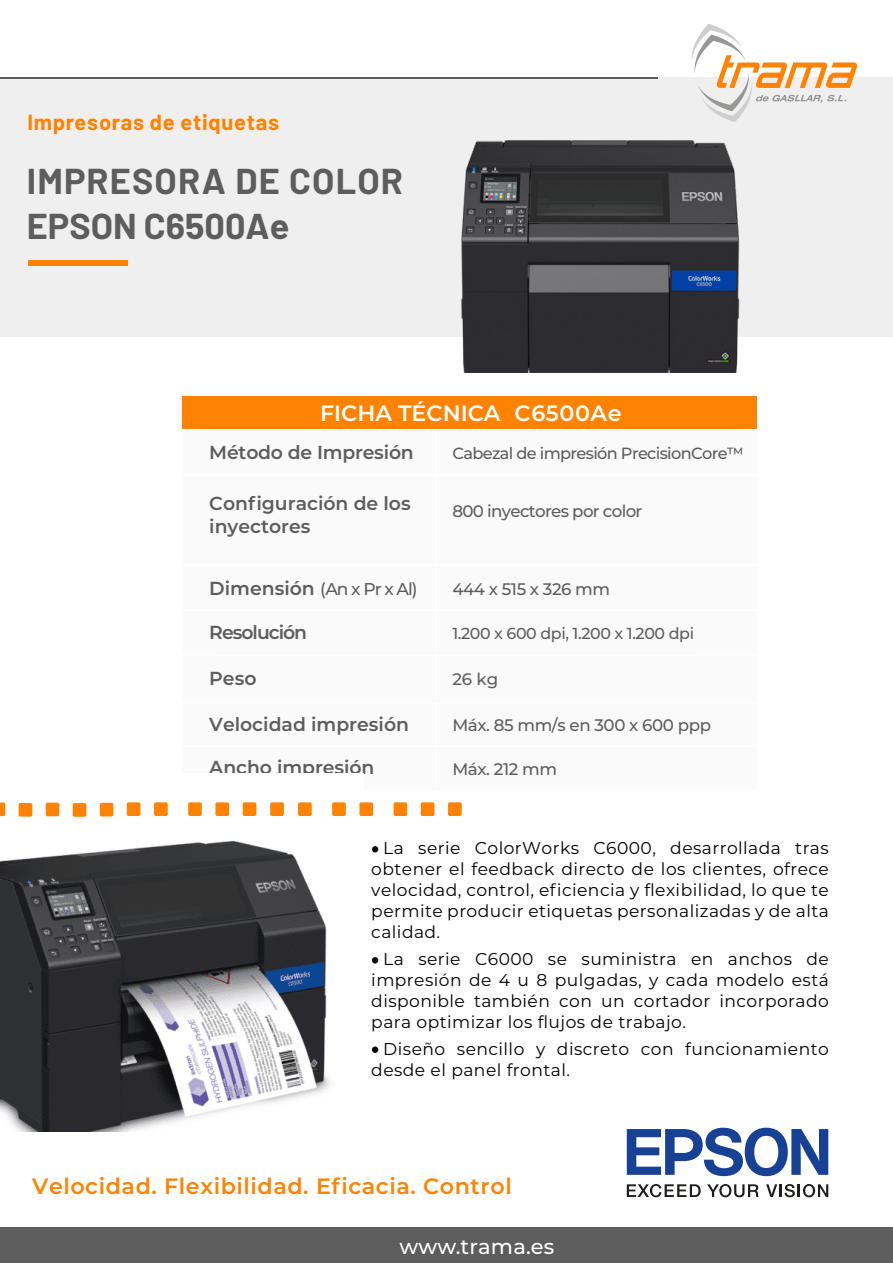
<style>
.page{position:relative;width:893px;height:1263px;background:#fff}
.page>*{position:absolute;margin:0;border:0;box-sizing:border-box;transform-origin:0 0}
.t1{font:700 36px/45px "Barlow";letter-spacing:.03em;color:#5d5d5d}
.t2{font:600 22.2px "Montserrat";letter-spacing:.025em;color:#ff8200}
.t3{font:600 22.2px "Montserrat";color:#fff}
.t4{font:700 21.9px "Barlow";letter-spacing:.03em;color:#ff8200}
.t5{font:500 21px "Montserrat";letter-spacing:.01em;color:#fff}
.t6{font:600 18.75px/22.6px "Montserrat";color:#5d5d5d}
.t7{font:600 18.75px "Montserrat";letter-spacing:-.055em;color:#5d5d5d}
.t8{font:17.1px/21px "Montserrat";letter-spacing:.025em;color:#000;text-align:justify}
.t9{font:500 17.1px "Montserrat";color:#5d5d5d}
.t10{font:500 16.65px "Montserrat";letter-spacing:-.025em;color:#5d5d5d}
.t11{font:500 16.2px "Montserrat";letter-spacing:-.04em;color:#5d5d5d}
.t12{font:500 15.9px "Montserrat";letter-spacing:-.025em;color:#5d5d5d}
.s1{font-weight:600;font-size:18.75px}
</style>
<div class="page">
<div style="left:0;top:77px;width:893px;height:259px;background:#efefef"></div>
<hr style="left:0;top:77px;width:658px;height:2px;background:#5d5d5d">
<div style="left:0;top:1227px;width:893px;height:36px;background:#5d5d5d"></div>
<div style="left:28px;top:261px;width:100px;height:5px;background:#ff8200"></div>
<div style="left:182px;top:430px;width:575px;height:359px;background:#fafafa"></div>
<hr style="left:160px;top:745px;width:603px;height:2px;background:#fff">
<hr style="left:163px;top:702px;width:603px;height:2px;background:#fff">
<hr style="left:163px;top:654px;width:601px;height:2px;background:#fff">
<hr style="left:183px;top:609px;width:574px;height:2px;background:#fff">
<hr style="left:164px;top:564px;width:603px;height:2px;background:#fff">
<hr style="left:173px;top:474px;width:603px;height:2px;background:#fff">
<hr style="left:436px;top:430px;width:1px;height:359px;background:#fff">
<div style="left:183px;top:396px;width:574px;height:33px;background:#ff8200"></div>
<svg style="left:691px;top:24px;width:166px;height:98px"></svg>
<svg style="left:372px;top:846px;width:6px;height:6px"></svg>
<div style="left:372px;top:1046px;width:6px;height:7px;background:#000;border-radius:50%"></div>
<svg style="left:372px;top:957px;width:6px;height:6px"></svg>
<img style="left:394px;top:141px;width:413px;height:231px">
<img style="left:0;top:802px;width:360px;height:330px">
<div style="left:127px;top:802px;width:13px;height:14px;background:#ff8200;border-radius:2px"></div>
<div style="left:188px;top:802px;width:14px;height:14px;background:#ff8200;border-radius:2px"></div>
<div style="left:243px;top:802px;width:13px;height:14px;background:#ff8200;border-radius:2px"></div>
<div style="left:154px;top:802px;width:14px;height:14px;background:#ff8200;border-radius:2px"></div>
<div style="left:215px;top:802px;width:14px;height:14px;background:#ff8200;border-radius:2px"></div>
<div style="left:332px;top:802px;width:14px;height:14px;background:#ff8200;border-radius:2px"></div>
<div style="left:394px;top:802px;width:13px;height:14px;background:#ff8200;border-radius:2px"></div>
<div style="left:448px;top:802px;width:14px;height:14px;background:#ff8200;border-radius:2px"></div>
<div style="left:298px;top:802px;width:14px;height:14px;background:#ff8200;border-radius:2px"></div>
<div style="left:359px;top:802px;width:14px;height:14px;background:#ff8200;border-radius:2px"></div>
<div style="left:270px;top:802px;width:14px;height:14px;background:#ff8200;border-radius:2px"></div>
<div style="left:421px;top:802px;width:13px;height:14px;background:#ff8200;border-radius:2px"></div>
<div style="left:19px;top:803px;width:13px;height:14px;background:#ff8200;border-radius:2px"></div>
<div style="left:46px;top:803px;width:13px;height:13px;background:#ff8200;border-radius:2px"></div>
<div style="left:73px;top:803px;width:13px;height:14px;background:#ff8200;border-radius:2px"></div>
<div style="left:100px;top:803px;width:13px;height:13px;background:#ff8200;border-radius:2px"></div>
<svg style="left:0;top:802px;width:5px;height:14px"></svg>
<svg style="left:627px;top:1184px;width:74px;height:13px"></svg>
<svg style="left:707px;top:1184px;width:52px;height:13px"></svg>
<svg style="left:766px;top:1184px;width:62px;height:13px"></svg>
<svg style="left:627px;top:1128px;width:201px;height:48px"></svg>
<p class="t4" style="left:27px;top:108px;width:253px">Impresoras de etiquetas</p>
<h1 class="t1" style="left:27px;top:159px;width:378px">IMPRESORA DE COLOR<br>EPSON C6500Ae</h1>
<p class="t3" style="left:320px;top:398px;width:303px">FICHA TÉCNICA C6500Ae</p>
<p class="t6" style="left:209px;top:440px;width:206px">Método de Impresión</p>
<p class="t6" style="left:209px;top:492px;width:203px">Configuración de los inyectores</p>
<p class="t9" style="left:209px;top:577px;width:210px"><span class="s1">Dimensión</span> (An x Pr x Al)</p>
<p class="t7" style="left:209px;top:619px;width:99px">Resolución</p>
<p class="t6" style="left:209px;top:666px;width:49px">Peso</p>
<p class="t6" style="left:209px;top:712px;width:201px">Velocidad impresión</p>
<p class="t6" style="left:209px;top:755px;width:167px">Ancho impresión</p>
<p class="t11" style="left:452px;top:442px;width:293px">Cabezal de impresión PrecisionCore™</p>
<p class="t10" style="left:452px;top:499px;width:192px">800 inyectores por color</p>
<p class="t10" style="left:452px;top:577px;width:159px">444 x 515 x 326 mm</p>
<p class="t12" style="left:452px;top:623px;width:243px">1.200 x 600 dpi, 1.200 x 1.200 dpi</p>
<p class="t10" style="left:452px;top:667px;width:47px">26 kg</p>
<p class="t10" style="left:452px;top:713px;width:260px">Máx. 85 mm/s en 300 x 600 ppp</p>
<p class="t10" style="left:452px;top:757px;width:106px">Máx. 212 mm</p>
<p class="t8" style="left:371px;top:837px;width:459px;text-indent:12px">La serie ColorWorks C6000, desarrollada tras obtener el feedback directo de los clientes, ofrece velocidad, control, eficiencia y flexibilidad, lo que te permite producir etiquetas personalizadas y de alta calidad.</p>
<p class="t8" style="left:371px;top:948px;width:459px;text-indent:12px">La serie C6000 se suministra en anchos de impresión de 4 u 8 pulgadas, y cada modelo está disponible también con un cortador incorporado para optimizar los flujos de trabajo.</p>
<p class="t8" style="left:371px;top:1038px;width:459px;text-indent:12px">Diseño sencillo y discreto con funcionamiento desde el panel frontal.</p>
<p class="t2" style="left:32px;top:1170px;width:481px">Velocidad. Flexibilidad. Eficacia. Control</p>
<p class="t5" style="left:400px;top:1231px;width:156px">www.trama.es</p>
</div>
